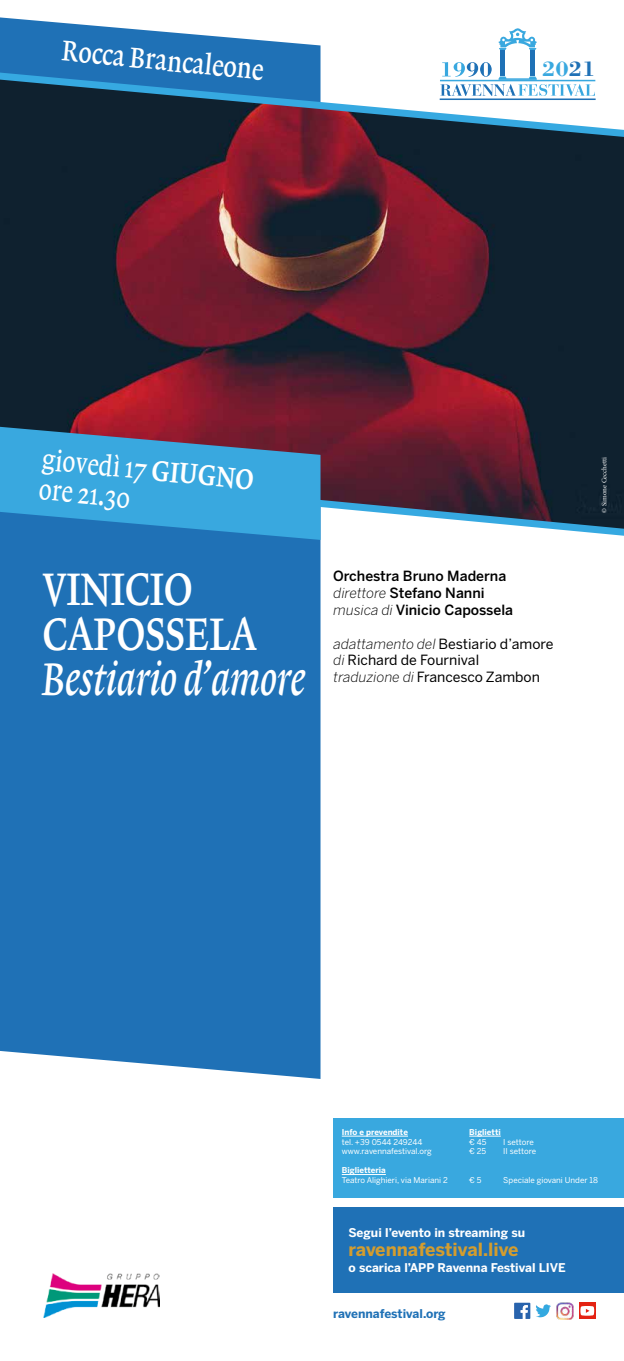
<style>
.page{position:relative;width:624px;height:1361px;background:#fff}
.page>*{position:absolute;margin:0;border:0;box-sizing:border-box;transform-origin:0 0}
.t1{font:48px/45px "Lexicon No 1 Roman B";letter-spacing:-.01em;color:#fff;scale:.8 1}
.t2{font:48px "Lexicon No 1 Italic B";letter-spacing:-.01em;color:#fff;scale:.8 1}
.t3{font:30px/30px "Lexicon No 1 Roman A";color:#fff;scale:.8 1}
.t4{font:30px "Lexicon No 1 Roman B";color:#fff;scale:.8 1}
.t5{font:700 21.9px "Bodoni";color:#39a8df}
.t6{font:700 18px "Benton Sans";color:#d39d2f}
.t7{font:14px/16.8px "Benton Sans";color:#000}
.t8{font:500 14px/16.8px "Benton Sans";color:#000}
.t9{font:700 12px "Benton Sans";color:#fff}
.t10{font:700 12px "Benton Sans";letter-spacing:-.005em;color:#1f71b6}
.t11{font:8px/9.6px "Benton Sans";color:#fff}
.t12{font:700 8px "Benton Sans";color:#fff}
.t13{font:7px "Minion Pro";letter-spacing:-.005em;color:#fff}
.s1{color:#1f71b6}
.s2{font-family:"Lexicon No 1 Roman C"}
.s3{font-weight:300;font-style:italic}
</style>
<div class="page">
<div style="left:333px;top:1118px;width:291px;height:79px;background:#39a8df"></div>
<div style="left:333px;top:1207px;width:291px;height:85px;background:#1f71b6"></div>
<div style="left:0;top:17px;width:320px;height:1062px;background:#1f71b6"></div>
<hr style="left:342px;top:1136px;width:66px;height:1px;background:#fff">
<hr style="left:342px;top:1174px;width:44px;height:1px;background:#fff">
<svg style="left:0;top:67px;width:624px;height:474px;background:#493344"></svg>
<svg style="left:514px;top:1302px;width:16px;height:17px"></svg>
<div style="left:579px;top:1302px;width:16px;height:17px;background:#e42313"></div>
<svg style="left:580px;top:1306px;width:14px;height:9px"></svg>
<img style="left:556px;top:1302px;width:17px;height:17px">
<div style="left:530px;top:51px;width:5px;height:25px;background:#1f71b6"></div>
<svg style="left:498px;top:28px;width:38px;height:22px"></svg>
<div style="left:500px;top:51px;width:5px;height:25px;background:#1f71b6"></div>
<svg style="left:439px;top:62px;width:156px;height:38px"></svg>
<svg style="left:0;top:427px;width:320px;height:113px;background:#3d8fc4"></svg>
<img style="left:43px;top:1274px;width:117px;height:43px">
<hr style="left:469px;top:1136px;width:31px;height:1px;background:#fff">
<h2 class="t4" style="left:64px;top:33px;width:254px;rotate:6deg">Rocca Brancaleone</h2>
<h3 class="t5" style="left:542px;top:55px;width:55px">20<span class="s1">21</span></h3>
<h2 class="t3" style="left:44px;top:444px;width:267px;rotate:6deg">giovedì 17 <span class="s2">GIUGNO </span>ore 21.30</h2>
<h1 class="t1" style="left:43px;top:567px;width:270px">VINICIO<br>CAPOSSELA</h1>
<h1 class="t2" style="left:43px;top:652px;width:330px">Bestiario d’amore</h1>
<h3 class="t8" style="left:333px;top:568px;width:181px">Orchestra Bruno Maderna <span class="s3">direttore</span> Stefano Nanni <span class="s3">musica di</span> Vinicio Capossela</h3>
<h3 class="t7" style="left:333px;top:635px;width:222px"><span class="s3">adattamento del</span> Bestiario d’amore <span class="s3">di</span> Richard de Fournival<br><span class="s3">traduzione di</span> Francesco Zambon</h3>
<p class="t13" style="left:599px;top:512px;width:57px;rotate:-90deg">© Simone Cecchetti</p>
<p class="t12" style="left:342px;top:1127px;width:68px">Info e prevendite</p>
<p class="t11" style="left:342px;top:1137px;width:91px">tel. +39 0544 249244 www.ravennafestival.org</p>
<p class="t12" style="left:342px;top:1165px;width:46px">Biglietteria</p>
<p class="t11" style="left:342px;top:1175px;width:107px">Teatro Alighieri, via Mariani 2</p>
<p class="t12" style="left:469px;top:1127px;width:33px">Biglietti</p>
<p class="t11" style="left:469px;top:1137px;width:19px">€ 45</p>
<p class="t11" style="left:503px;top:1137px;width:32px">I settore</p>
<p class="t11" style="left:469px;top:1146px;width:19px">€ 25</p>
<p class="t11" style="left:503px;top:1146px;width:34px">II settore</p>
<p class="t11" style="left:469px;top:1175px;width:14px">€ 5</p>
<p class="t11" style="left:503px;top:1175px;width:96px">Speciale giovani Under 18</p>
<h3 class="t9" style="left:348px;top:1226px;width:178px">Segui l’evento in streaming su</h3>
<h3 class="t6" style="left:348px;top:1239px;width:171px">ravennafestival.live</h3>
<h3 class="t9" style="left:348px;top:1261px;width:219px">o scarica l’APP Ravenna Festival LIVE</h3>
<h3 class="t10" style="left:333px;top:1307px;width:114px">ravennafestival.org</h3>
</div>
